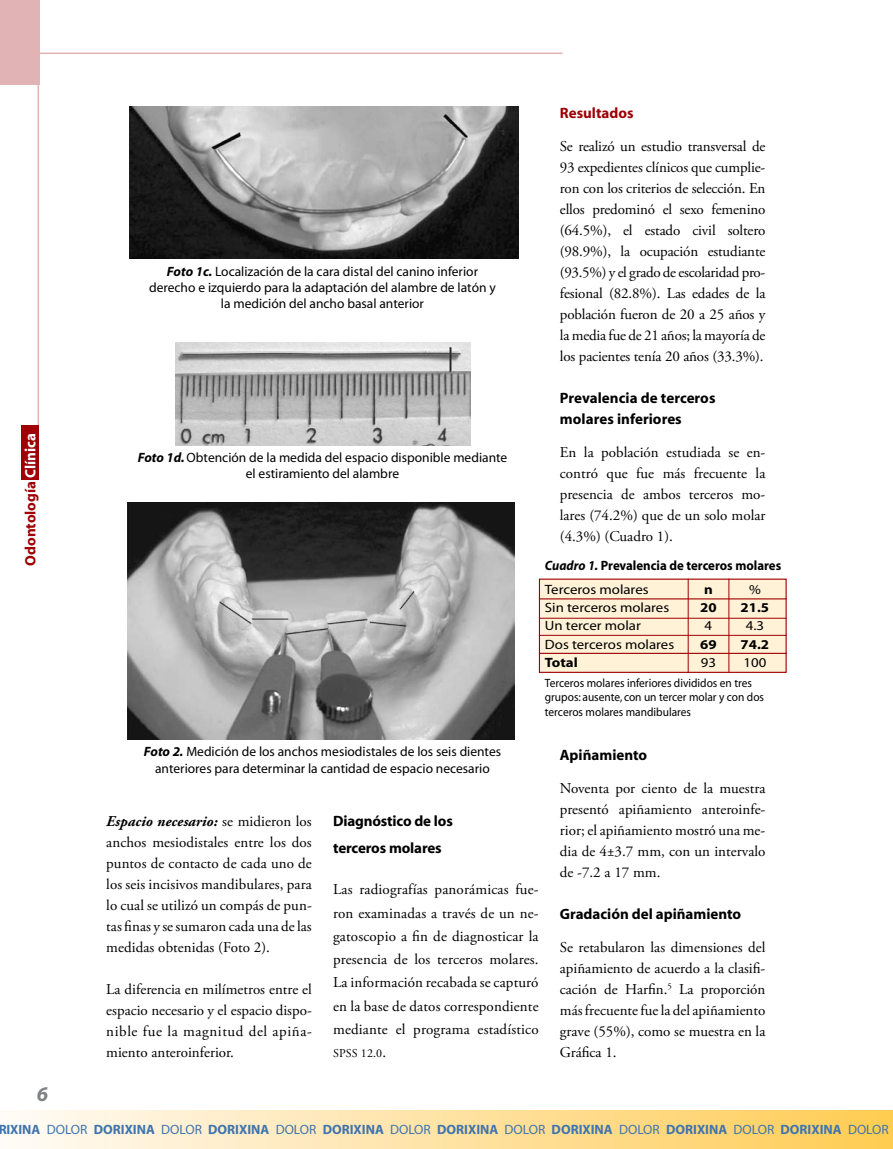
<style>
.page{position:relative;width:893px;height:1149px;background:#fff}
.page>*{position:absolute;margin:0;border:0;box-sizing:border-box;transform-origin:0 0}
.t1{font:15px/21px "Adobe Garamond Pro";color:#000;text-align:justify}
.t2{font:700 15px/27px "Myriad";color:#000}
.t3{font:700 15px "Myriad";color:#9e0005}
.t4{font:13.5px/16.2px "Myriad";color:#000;text-align:center}
.t5{font:700 13.5px "Myriad";color:#3e74af}
.t6{font:13.5px "Myriad";color:#000;scale:1.1 1}
.t7{font:700 13.5px/24px "Myriad";color:#000;scale:.95 1}
.t8{font:700 13.5px "Myriad";color:#000;scale:1.1 1}
.t9{font:12px/14.4px "Myriad";color:#000;scale:.95 1}
.t10{font:12px "Adobe Garamond Pro";letter-spacing:.01em;color:#000}
.s1{color:#fff}
.s2{font-weight:700;font-style:italic}
.s3{font-style:italic}
.s4{font-weight:400}
.s5{font-size:15px}
</style>
<div class="page">
<hr style="left:38px;top:81px;width:1px;height:344px;background:#e2b3b4">
<div style="left:0;top:1110px;width:893px;height:38px;background:linear-gradient(to right,#fffaf6,#ffcc53)"></div>
<hr style="left:37px;top:52px;width:525px;height:2px;background:#e2b3b4">
<div style="left:0;top:0;width:40px;height:85px;background:#e2b3b4"></div>
<div style="left:21px;top:425px;width:18px;height:55px;background:#9e0005"></div>
<hr style="left:892px;top:1110px;width:1px;height:38px;background:#ffcc4f">
<div style="left:539px;top:579px;width:247px;height:93px;background:#fff2d7"></div>
<hr style="left:539px;top:598px;width:248px;height:1px;background:#9e0005">
<hr style="left:539px;top:617px;width:248px;height:1px;background:#9e0005">
<hr style="left:539px;top:634px;width:248px;height:1px;background:#9e0005">
<hr style="left:539px;top:652px;width:248px;height:1px;background:#9e0005">
<hr style="left:728px;top:578px;width:1px;height:94px;background:#9e0005">
<hr style="left:688px;top:578px;width:1px;height:94px;background:#9e0005">
<img style="left:130px;top:106px;width:389px;height:152px">
<img style="left:176px;top:342px;width:295px;height:103px">
<img style="left:127px;top:502px;width:387px;height:237px">
<p class="t3" style="left:23px;top:565px;width:134px;rotate:-90deg">Odontología <span class="s1">Clínica</span></p>
<p class="t4" style="left:149px;top:263px;width:348px"><span class="s2">Foto 1c.</span> Localización de la cara distal del canino inferior derecho e izquierdo para la adaptación del alambre de latón y la medición del ancho basal anterior</p>
<p class="t4" style="left:138px;top:450px;width:371px"><span class="s2">Foto 1d.</span> Obtención de la medida del espacio disponible mediante el estiramiento del alambre</p>
<p class="t3" style="left:560px;top:105px;width:75px">Resultados</p>
<p class="t1" style="left:560px;top:136px;width:207px;text-align:left">Se realizó un estudio transversal de 93 expedientes clínicos que cumplie&shy;ron con los criterios de selección. En ellos- predominó el sexo femenino (64.5%), el estado civil soltero (98.9%), la ocupación estudiante (93.5%) y el grado de esco-laridad pro&shy;fesional (82.8%). Las edades de la población fueron de 20 a 25 años y la media fue de 21 años; la mayoría de los pacientes tenía 20 años (33.3%).</p>
<p class="t2" style="left:560px;top:388px;width:157px;line-height:21px">Prevalencia de terceros molares inferiores</p>
<p class="t1" style="left:560px;top:442px;width:207px">En la población estudiada se en&shy;contró que fue más frecuente la presencia de ambos terceros mo&shy;lares (74.2%) que de un solo molar (4.3%) (Cuadro 1).</p>
<p class="t7" style="left:545px;top:554px;width:250px"><span class="s3">Cuadro 1 .</span> Prevalencia de terceros molares<br><span class="s4">Terceros molares</span></p>
<p class="t8" style="left:704px;top:582px;width:9px">n</p>
<p class="t6" style="left:749px;top:583px;width:12px">%</p>
<p class="t6" style="left:545px;top:601px;width:115px">Sin terceros molares</p>
<p class="t8" style="left:700px;top:600px;width:16px">20</p>
<p class="t8" style="left:741px;top:600px;width:27px">21.5</p>
<p class="t6" style="left:545px;top:619px;width:89px">Un tercer molar</p>
<p class="t6" style="left:705px;top:619px;width:8px">4</p>
<p class="t6" style="left:746px;top:619px;width:18px">4.3</p>
<p class="t6" style="left:545px;top:637px;width:119px">Dos terceros molares</p>
<p class="t8" style="left:700px;top:636px;width:16px">69</p>
<p class="t8" style="left:741px;top:636px;width:27px">74.2</p>
<p class="t8" style="left:545px;top:654px;width:31px">Total</p>
<p class="t6" style="left:701px;top:655px;width:15px">93</p>
<p class="t6" style="left:743px;top:655px;width:22px">100</p>
<p class="t9" style="left:545px;top:676px;width:232px">Terceros molares inferiores divididos en tres grupos: ausente, con un tercer molar y con dos terceros molares mandibulares</p>
<p class="t4" style="left:144px;top:744px;width:359px"><span class="s2">Foto 2.</span> Medición de los anchos mesiodistales de los seis dientes anteriores para determinar la cantidad de espacio necesario</p>
<p class="t1" style="left:106px;top:810px;width:207px"><span class="s2">Espacio necesario:</span> se midieron los anchos mesiodistales entre los dos puntos de contacto de cada uno de los seis incisivos mandibulares, para lo cual se utilizó un compás de pun&shy;tas finas y se sumaron cada una de las medidas obtenidas (Foto 2).</p>
<p class="t1" style="left:106px;top:978px;width:207px">La diferencia en milímetros entre el espacio necesario y el espacio dispo&shy;nible fue la magnitud del apiña&shy;mi-ento anteroinferior.</p>
<p class="t2" style="left:333px;top:807px;width:121px">Diagnóstico de los terceros molares</p>
<p class="t1" style="left:333px;top:878px;width:207px;line-height:23.2px;text-align:left">Las radiografías panorámicas fue&shy;ron examinadas a través de un ne&shy;ga-tos-copio a fin de diagnosticar la presen-cia de los terceros molares.<br>La información recabada se capturó en la base de datos corres-pondiente mediante el programa estadístico</p>
<p class="t10" style="left:333px;top:1045px;width:55px">SPSS 12.0<span class="s5">.</span></p>
<p class="t2" style="left:560px;top:742px;width:89px">Apiñamiento</p>
<p class="t1" style="left:560px;top:778px;width:207px">Noventa por ciento de la muestra presentó apiñamiento anteroinfe&shy;rior; el apiñamiento mostró una me&shy;dia de 4±3.7 mm, con un intervalo de -7.2 a 17 mm.</p>
<p class="t2" style="left:560px;top:901px;width:183px">Gradación del apiñamiento</p>
<p class="t1" style="left:560px;top:937px;width:207px">Se retabularon las dimensiones del apiñamiento de acuerdo a la clasifi&shy;cación de Harfin.<sup>5</sup> La proporción más frecuente fue la del apiñamiento grave (55%), como se muestra en la Gráfica 1.</p>
<p class="t5" style="left:-2px;top:1121px;width:892px">RIXINA <span class="s4">DOLOR</span> DORIXINA <span class="s4">DOLOR</span> DORIXINA <span class="s4">DOLOR</span> DORIXINA <span class="s4">DOLOR</span> DORIXINA <span class="s4">DOLOR</span> DORIXINA <span class="s4">DOLOR</span> DORIXINA <span class="s4">DOLOR</span> DORIXINA <span class="s4">DOLOR</span></p>
</div>
